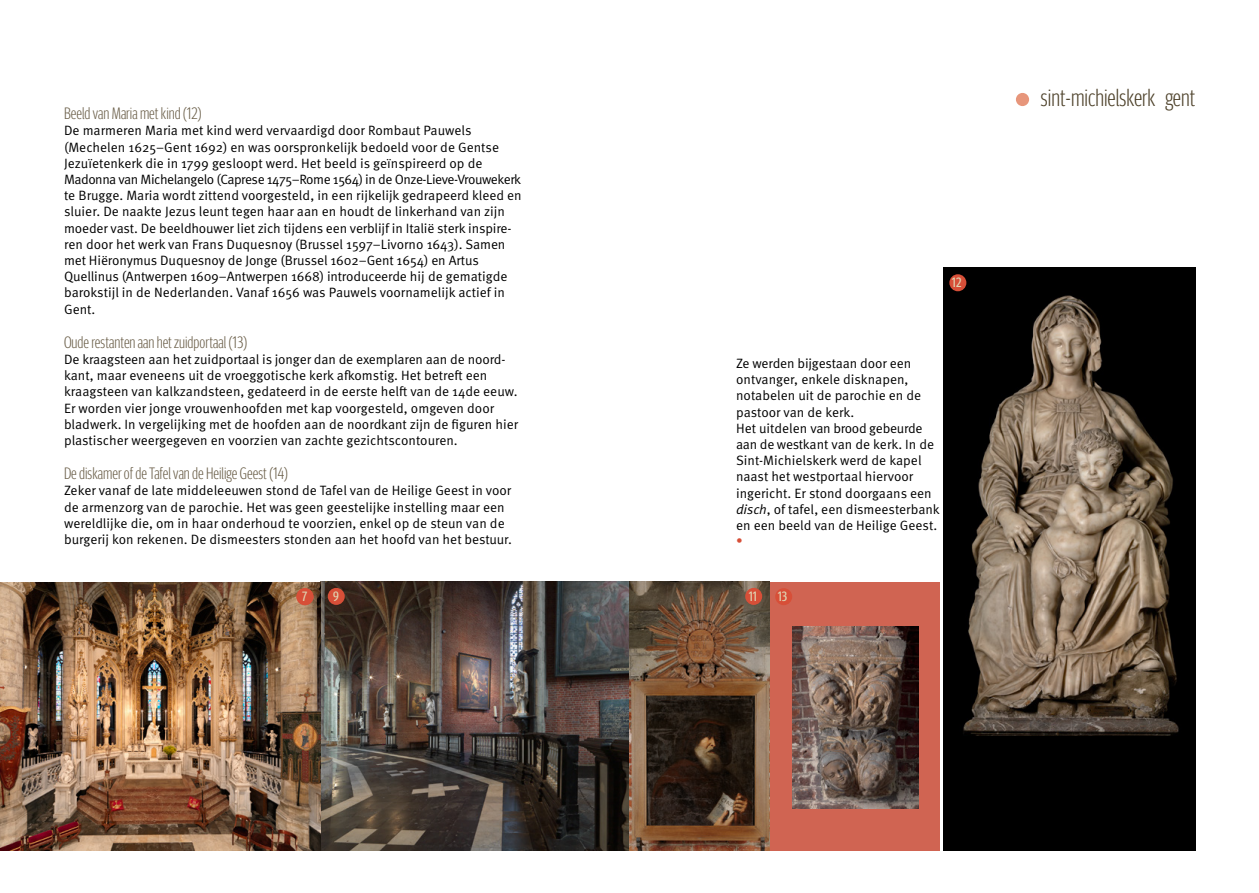
<style>
.page{position:relative;width:1259px;height:893px;background:#fff}
.page>*{position:absolute;margin:0;border:0;box-sizing:border-box;transform-origin:0 0}
.t1{font:300 24px "Meta Headline Comp OT";color:#4d412a}
.tussentitels{font:300 16.5px "Meta Headline Comp OT";color:#695d47}
.body{font:13.5px/16.2px "Meta Pro Norm";color:#000}
.intro_boekje{font:13.5px "Meta Headline Comp OT";color:#dfd4b2}
.body-2{font:12.75px "Meta Pro Norm";color:#d74f38}
.s1{font-family:"Meta Pro Norm Ita"}
</style>
<div class="page">
<div style="left:1016px;top:93px;width:13px;height:13px;background:#e7967b;border-radius:50%"></div>
<div style="left:770px;top:582px;width:169px;height:268px;background:#d06452"></div>
<div style="left:775px;top:588px;width:17px;height:17px;background:#d74f38;border-radius:50%"></div>
<img style="left:792px;top:626px;width:126px;height:182px">
<img style="left:0;top:581px;width:770px;height:269px">
<div style="left:943px;top:268px;width:252px;height:582px;background:#000"></div>
<img style="left:949px;top:274px;width:230px;height:462px">
<div style="left:296px;top:588px;width:17px;height:17px;background:#d74f38;border-radius:50%"></div>
<div style="left:328px;top:588px;width:17px;height:17px;background:#d74f38;border-radius:50%"></div>
<div style="left:949px;top:274px;width:17px;height:17px;background:#d74f38;border-radius:50%"></div>
<div style="left:745px;top:588px;width:17px;height:17px;background:#d74f38;border-radius:50%"></div>
<p class="tussentitels" style="left:64px;top:103px;width:139px">Beeld van Maria met kind (12)</p>
<p class="body" style="left:64px;top:122px;width:459px">De marmeren Maria met kind werd vervaardigd door Rombaut Pauwels (Mechelen 1625–Gent 1692) en was oorspronkelijk bedoeld voor de Gentse Jezuïetenkerk die in 1799 gesloopt werd. Het beeld is geïnspireerd op de Madonna van Michelangelo (Caprese 1475–Rome 1564) in de Onze-Lieve-Vrouwekerk te Brugge. Maria wordt zittend voorgesteld, in een rijkelijk gedrapeerd kleed en sluier. De naakte Jezus leunt tegen haar aan en houdt de linkerhand van zijn moeder vast. De beeldhouwer liet zich tijdens een verblijf in Italië sterk inspire&shy;ren door het werk van Frans Duquesnoy (Brussel 1597–Livorno 1643). Samen met Hiëronymus Duquesnoy de Jonge (Brussel 1602–Gent 1654) en Artus Quellinus (Antwerpen 1609–Antwerpen 1668) introduceerde hij de gematigde barokstijl in de Nederlanden. Vanaf 1656 was Pauwels voornamelijk actief in Gent.</p>
<p class="tussentitels" style="left:64px;top:332px;width:185px">Oude restanten aan het zuidportaal (13)</p>
<p class="body" style="left:64px;top:350px;width:456px">De kraagsteen aan het zuidportaal is jonger dan de exemplaren aan de noord&shy;kant, maar eveneens uit de vroeggotische kerk afkomstig. Het betreft een kraagsteen van kalkzandsteen, gedateerd in de eerste helft van de 14de eeuw.<br>Er worden vier jonge vrouwenhoofden met kap voorgesteld, omgeven door bladwerk. In vergelijking met de hoofden aan de noordkant zijn de figuren hier plastischer weergegeven en voorzien van zachte gezichtscontouren.</p>
<p class="tussentitels" style="left:64px;top:463px;width:225px">De diskamer of de Tafel van de Heilige Geest (14)</p>
<p class="body" style="left:64px;top:482px;width:449px">Zeker vanaf de late middeleeuwen stond de Tafel van de Heilige Geest in voor de armenzorg van de parochie. Het was geen geestelijke instelling maar een wereldlijke die, om in haar onderhoud te voorzien, enkel op de steun van de burgerij kon rekenen. De dismeesters stonden aan het hoofd van het bestuur.</p>
<p class="intro_boekje" style="left:952px;top:274px;width:11px">12</p>
<p class="body" style="left:736px;top:354px;width:205px">Ze werden bijgestaan door een ontvanger, enkele disknapen, notabelen uit de parochie en de pastoor van de kerk.<br>Het uitdelen van brood gebeurde aan de westkant van de kerk. In de<br>Sint-Michielskerk werd de kapel naast het westportaal hiervoor ingericht. Er stond doorgaans een <span class="s1">disch</span>, of tafel, een dismeesterbank en een beeld van de Heilige Geest.</p>
<p class="body-2" style="left:736px;top:531px;width:8px">•</p>
<p class="intro_boekje" style="left:302px;top:588px;width:7px">7</p>
<p class="intro_boekje" style="left:333px;top:588px;width:7px">9</p>
<p class="intro_boekje" style="left:778px;top:588px;width:11px">13</p>
<p class="intro_boekje" style="left:749px;top:588px;width:10px">11</p>
<h1 class="t1" style="left:1041px;top:83px;width:156px">sint-michielskerk gent</h1>
</div>
